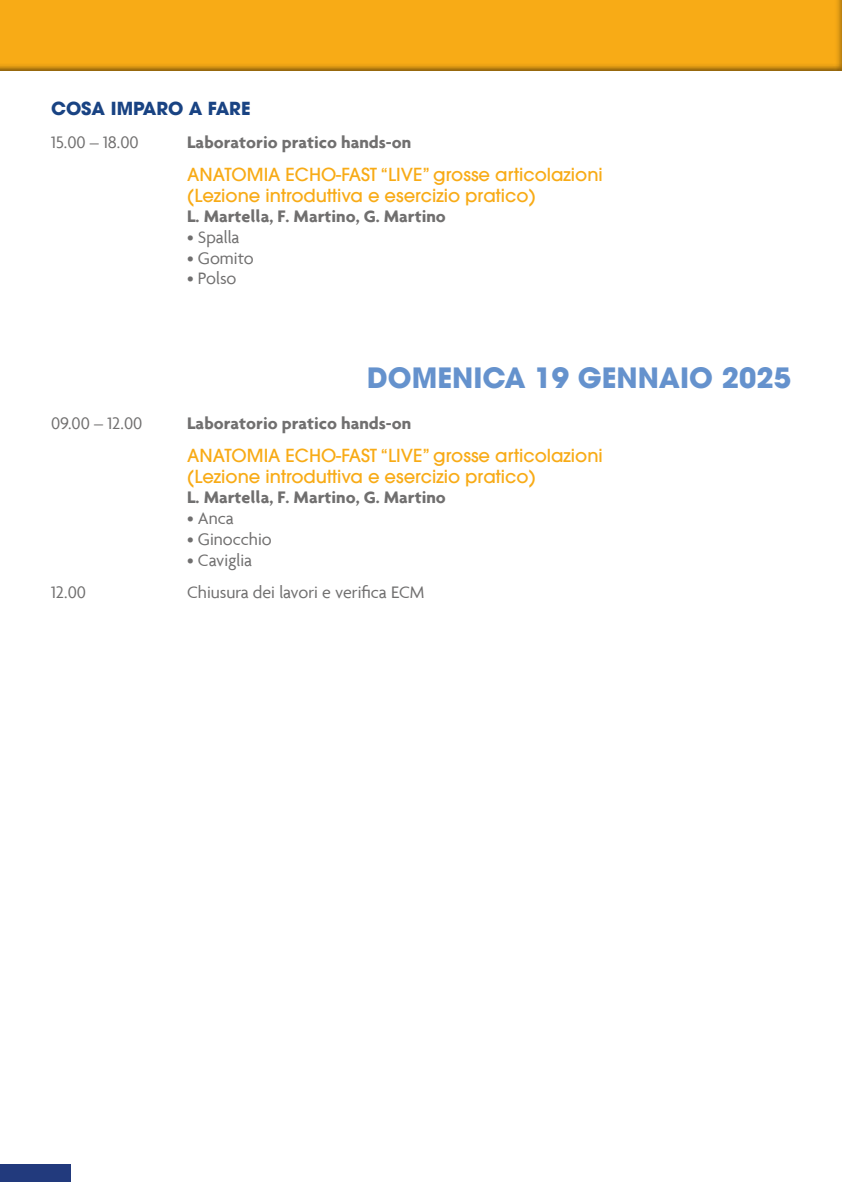
<style>
.page{position:relative;width:842px;height:1191px;background:#fff}
.page>*{position:absolute;margin:0;border:0;box-sizing:border-box;transform-origin:0 0}
.t1{font:700 28px "Avant Garde LT";color:#6592cd}
.t2{font:500 18px/20.8px "Avant Garde LT";color:#f8ab16}
.t3{font:700 18px "Agenda";color:#706f6f}
.t4{font:18px "Agenda";color:#706f6f}
.t5{font:700 18px "Avant Garde LT";color:#194383}
</style>
<div class="page">
<div style="left:0;top:1164px;width:71px;height:17px;background:#223a7d"></div>
<div style="left:0;top:0;width:842px;height:72px;background:#000;opacity:.75"></div>
<p class="t5" style="left:51px;top:97px;width:201px">COSA IMPARO A FARE</p>
<p class="t4" style="left:51px;top:132px;width:89px">15.00 – 18.00</p>
<p class="t3" style="left:187px;top:131px;width:226px">Laboratorio pratico hands-on</p>
<p class="t2" style="left:187px;top:164px;width:417px">ANATOMIA ECHO-FAST “LIVE” grosse articolazioni (Lezione introduttiva e esercizio pratico)</p>
<p class="t3" style="left:187px;top:205px;width:260px">L. Martella, F. Martino, G. Martino</p>
<p class="t4" style="left:187px;top:226px;width:54px">• Spalla</p>
<p class="t4" style="left:187px;top:247px;width:68px">• Gomito</p>
<p class="t4" style="left:187px;top:268px;width:51px">• Polso</p>
<h1 class="t1" style="left:367px;top:359px;width:425px">DOMENICA 19 GENNAIO 2025</h1>
<p class="t4" style="left:51px;top:413px;width:93px">09.00 – 12.00</p>
<p class="t3" style="left:187px;top:412px;width:226px">Laboratorio pratico hands-on</p>
<p class="t2" style="left:187px;top:445px;width:417px">ANATOMIA ECHO-FAST “LIVE” grosse articolazioni (Lezione introduttiva e esercizio pratico)</p>
<p class="t3" style="left:187px;top:487px;width:260px">L. Martella, F. Martino, G. Martino</p>
<p class="t4" style="left:187px;top:507px;width:48px">• Anca</p>
<p class="t4" style="left:187px;top:528px;width:86px">• Ginocchio</p>
<p class="t4" style="left:187px;top:549px;width:67px">• Caviglia</p>
<p class="t4" style="left:51px;top:582px;width:37px">12.00</p>
<p class="t4" style="left:187px;top:582px;width:239px">Chiusura dei lavori e verifica ECM</p>
</div>
